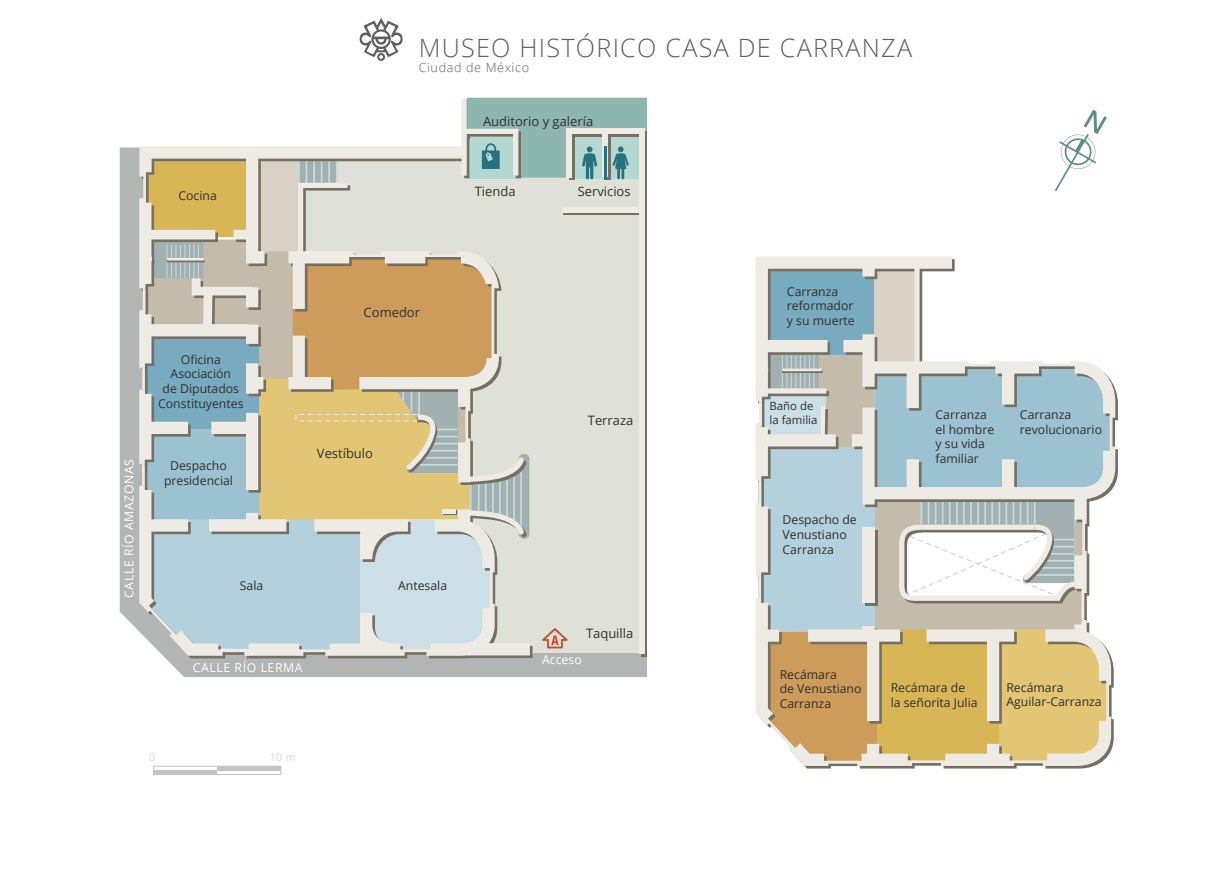
<style>
.page{position:relative;width:1225px;height:875px;background:#fff}
.page>*{position:absolute;margin:0;border:0;box-sizing:border-box;transform-origin:0 0}
.t1{font:300 25.2px "Open Sans";letter-spacing:.05em;color:#5f5f5f}
.t2{font:12.95px "Open Sans";color:#31302f}
.t3{font:300 12.6px "Open Sans";letter-spacing:.05em;color:#5f5f5f}
.t4{font:12.25px/14.7px "Open Sans";color:#31302f}
.t5{font:12.25px "Open Sans";letter-spacing:.05em;color:#fff}
.t6{font:11.38px/13.7px "Open Sans";color:#31302f}
.t7{font:300 10.5px "Open Sans";color:#c4c4c4}
</style>
<div class="page">
<svg style="left:120px;top:148px;width:527px;height:529px;background:#b7b8b7"></svg>
<div style="left:270px;top:156px;width:377px;height:497px;background:#dfe0d7"></div>
<svg style="left:642px;top:179px;width:5px;height:477px"></svg>
<div style="left:569px;top:131px;width:5px;height:49px;background:#756f64"></div>
<svg style="left:564px;top:210px;width:83px;height:5px"></svg>
<svg style="left:756px;top:257px;width:359px;height:509px"></svg>
<div style="left:562px;top:207px;width:82px;height:5px;background:#eeeae4"></div>
<div style="left:639px;top:129px;width:5px;height:525px;background:#eeeae4"></div>
<svg style="left:139px;top:99px;width:391px;height:557px"></svg>
<svg style="left:145px;top:240px;width:384px;height:411px"></svg>
<div style="left:295px;top:414px;width:123px;height:7px;border:1px dashed #eeeae4"></div>
<div style="left:442px;top:509px;width:14px;height:5px;background:#eeeae4"></div>
<svg style="left:759px;top:353px;width:353px;height:410px;background:#c9c9b6"></svg>
<svg style="left:542px;top:628px;width:26px;height:20px"></svg>
<svg style="left:467px;top:98px;width:180px;height:81px;background:#99bbb5"></svg>
<div style="left:153px;top:766px;width:128px;height:9px;border:1px solid #c4c4c4"></div>
<hr style="left:217px;top:766px;width:64px;height:4px;background:#c4c4c4">
<div style="left:154px;top:770px;width:63px;height:5px;background:#c4c4c4"></div>
<svg style="left:1055px;top:110px;width:52px;height:81px"></svg>
<svg style="left:359px;top:18px;width:44px;height:43px"></svg>
<h1 class="t1" style="left:419px;top:31px;width:495px">MUSEO HISTÓRICO CASA DE CARRANZA</h1>
<p class="t3" style="left:419px;top:59px;width:112px">Ciudad de México</p>
<p class="t2" style="left:483px;top:113px;width:112px">Auditorio y galería</p>
<p class="t2" style="left:475px;top:183px;width:42px">Tienda</p>
<p class="t4" style="left:178px;top:188px;width:40px">Cocina</p>
<p class="t2" style="left:578px;top:183px;width:54px">Servicios</p>
<p class="t5" style="left:121px;top:598px;width:141px;rotate:-90deg">CA ELL RÍO AMAZONAS</p>
<p class="t4" style="left:158px;top:352px;width:87px;text-align:center">Oficina<br>Asociación<br>de Diputados<br>Constituyentes</p>
<p class="t4" style="left:164px;top:458px;width:71px;text-align:center">Despacho presidencial</p>
<p class="t4" style="left:240px;top:578px;width:25px">Sala</p>
<p class="t2" style="left:364px;top:304px;width:58px">Comedor</p>
<p class="t2" style="left:317px;top:444px;width:58px">Vestíbulo</p>
<p class="t4" style="left:398px;top:578px;width:51px">Antesala</p>
<p class="t5" style="left:193px;top:660px;width:111px">CALLE RÍO LERMA</p>
<p class="t7" style="left:149px;top:750px;width:7px">0</p>
<p class="t7" style="left:270px;top:750px;width:27px">10 m</p>
<p class="t2" style="left:588px;top:412px;width:47px">Terraza</p>
<p class="t2" style="left:586px;top:624px;width:49px">Taquilla</p>
<p class="t5" style="left:542px;top:651px;width:41px">Acceso</p>
<p class="t4" style="left:787px;top:284px;width:69px">Carranza reformador y su muerte</p>
<p class="t6" style="left:770px;top:399px;width:49px">Baño de la familia</p>
<p class="t4" style="left:783px;top:512px;width:76px">Despacho de<br>Venustiano<br>Carranza</p>
<p class="t4" style="left:936px;top:407px;width:60px">Carranza el hombre y su vida familiar</p>
<p class="t4" style="left:1020px;top:407px;width:84px">Carranza revolucionario</p>
<p class="t4" style="left:780px;top:667px;width:83px">Recámara<br>de Venustiano<br>Carranza</p>
<p class="t4" style="left:891px;top:680px;width:88px">Recámara de la señorita Julia</p>
<p class="t4" style="left:1006px;top:679px;width:97px">Recámara<br>Aguilar-Carranza</p>
</div>
